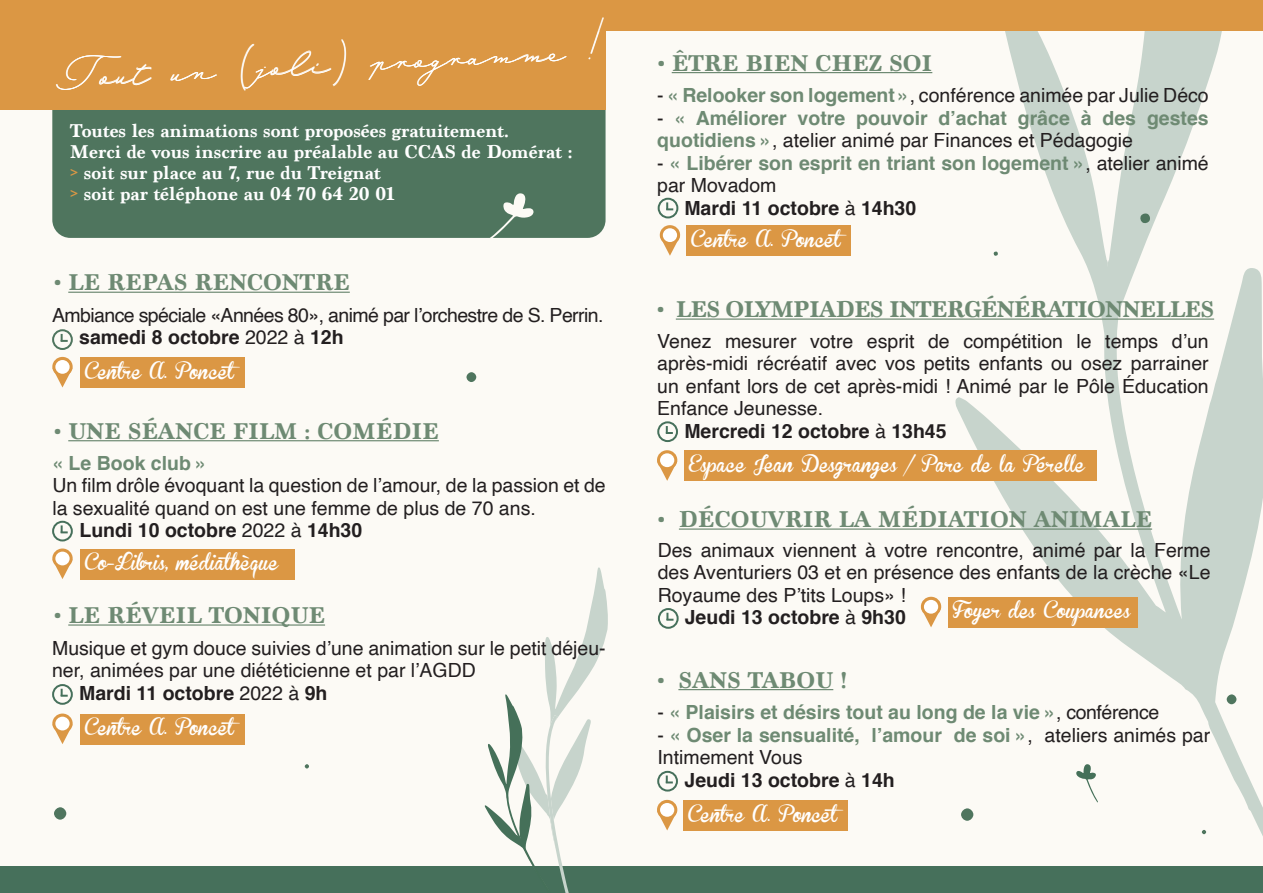
<style>
.page{position:relative;width:1263px;height:893px;background:#fcfaf5}
.page>*{position:absolute;margin:0;border:0;box-sizing:border-box;transform-origin:0 0}
.t1{font:33px "Mina";color:#fff}
.t2{font:700 24px "Marion";color:#6e8a73}
.t3{font:700 24px "Marion";letter-spacing:-.03em;color:#6e8a73}
.t4{font:19.5px/22.5px "Helvetica";color:#231f20}
.t5{font:700 19.5px/22.5px "Helvetica";color:#6e8a73}
.t6{font:700 19.5px "Marion";color:#fff}
.t7{font:700 19.5px "Helvetica";color:#231f20}
.t8{font:19.5px "Helvetica";letter-spacing:-.03em;color:#231f20}
.t9{font:16.65px "Brannboll Fet";color:#fff}
.s1{color:#db9744}
.s2{font-weight:400}
.s3{font-weight:700;color:#6e8a73}
.s4{font-weight:400;color:#231f20}
</style>
<div class="page">
<svg style="left:955px;top:31px;width:308px;height:805px"></svg>
<div style="left:52px;top:109px;width:553px;height:129px;background:#4f755e"></div>
<div style="left:0;top:0;width:605px;height:109px;background:#db9744"></div>
<hr style="left:68px;top:292px;width:282px;height:1px;background:#6e8a73">
<div style="left:52px;top:329px;width:21px;height:21px;border:2px solid #4f755e;border-radius:50%"></div>
<svg style="left:61px;top:334px;width:7px;height:8px"></svg>
<div style="left:80px;top:357px;width:165px;height:31px;background:#db9744"></div>
<hr style="left:68px;top:440px;width:371px;height:1px;background:#6e8a73">
<div style="left:52px;top:521px;width:21px;height:20px;border:2px solid #46705b;border-radius:50%"></div>
<svg style="left:61px;top:525px;width:7px;height:8px"></svg>
<div style="left:80px;top:548px;width:215px;height:31px;background:#db9744"></div>
<hr style="left:68px;top:624px;width:257px;height:2px;background:#6e8a73">
<div style="left:80px;top:714px;width:165px;height:31px;background:#db9744"></div>
<div style="left:52px;top:684px;width:21px;height:21px;border:2px solid #46705b;border-radius:50%"></div>
<svg style="left:61px;top:689px;width:7px;height:8px"></svg>
<hr style="left:672px;top:72px;width:260px;height:1px;background:#6e8a73">
<div style="left:658px;top:198px;width:20px;height:20px;border:2px solid #46705b;border-radius:50%"></div>
<svg style="left:666px;top:202px;width:7px;height:8px"></svg>
<div style="left:686px;top:225px;width:165px;height:31px;background:#db9744"></div>
<div style="left:592px;top:0;width:671px;height:31px;background:#db9744"></div>
<svg style="left:52px;top:369px;width:21px;height:18px"></svg>
<svg style="left:52px;top:357px;width:21px;height:19px"></svg>
<div style="left:55px;top:360px;width:15px;height:14px;background:#fff;border-radius:50%"></div>
<svg style="left:52px;top:561px;width:21px;height:18px"></svg>
<svg style="left:52px;top:548px;width:21px;height:20px"></svg>
<div style="left:55px;top:552px;width:15px;height:13px;background:#fff;border-radius:50%"></div>
<svg style="left:52px;top:726px;width:21px;height:18px"></svg>
<svg style="left:52px;top:713px;width:21px;height:20px"></svg>
<div style="left:55px;top:717px;width:15px;height:13px;background:#fff;border-radius:50%"></div>
<svg style="left:660px;top:238px;width:20px;height:18px"></svg>
<svg style="left:660px;top:225px;width:20px;height:20px"></svg>
<div style="left:663px;top:228px;width:14px;height:14px;background:#fff;border-radius:50%"></div>
<hr style="left:676px;top:318px;width:538px;height:2px;background:#6e8a73">
<div style="left:657px;top:421px;width:21px;height:21px;border:2px solid #46705b;border-radius:50%"></div>
<svg style="left:666px;top:426px;width:7px;height:8px"></svg>
<div style="left:684px;top:450px;width:413px;height:31px;background:#db9744"></div>
<svg style="left:657px;top:463px;width:20px;height:18px"></svg>
<svg style="left:657px;top:450px;width:20px;height:20px"></svg>
<div style="left:660px;top:453px;width:14px;height:14px;background:#fff;border-radius:50%"></div>
<hr style="left:679px;top:528px;width:473px;height:2px;background:#6e8a73">
<div style="left:658px;top:608px;width:21px;height:21px;border:2px solid #46705b;border-radius:50%"></div>
<svg style="left:666px;top:613px;width:7px;height:8px"></svg>
<div style="left:948px;top:597px;width:189px;height:31px;background:#db9744"></div>
<svg style="left:921px;top:609px;width:20px;height:18px"></svg>
<svg style="left:921px;top:597px;width:20px;height:19px"></svg>
<div style="left:924px;top:600px;width:14px;height:14px;background:#fff;border-radius:50%"></div>
<hr style="left:678px;top:689px;width:155px;height:1px;background:#6e8a73">
<div style="left:657px;top:771px;width:21px;height:21px;border:2px solid #46705b;border-radius:50%"></div>
<svg style="left:666px;top:775px;width:7px;height:8px"></svg>
<div style="left:683px;top:800px;width:165px;height:31px;background:#db9744"></div>
<svg style="left:657px;top:812px;width:20px;height:18px"></svg>
<svg style="left:657px;top:800px;width:20px;height:19px"></svg>
<div style="left:660px;top:803px;width:14px;height:14px;background:#fff;border-radius:50%"></div>
<div style="left:0;top:866px;width:1263px;height:27px;background:#46705b"></div>
<svg style="left:485px;top:567px;width:123px;height:326px"></svg>
<svg style="left:1076px;top:764px;width:22px;height:38px"></svg>
<svg style="left:993px;top:251px;width:5px;height:5px"></svg>
<div style="left:961px;top:808px;width:12px;height:13px;background:#4f755e;border-radius:50%"></div>
<svg style="left:1202px;top:830px;width:4px;height:4px"></svg>
<div style="left:1226px;top:694px;width:10px;height:10px;background:#4f755e;border-radius:50%"></div>
<svg style="left:1139px;top:213px;width:12px;height:11px"></svg>
<div style="left:54px;top:807px;width:12px;height:13px;background:#4f755e;border-radius:50%"></div>
<svg style="left:305px;top:764px;width:4px;height:4px"></svg>
<div style="left:466px;top:372px;width:10px;height:10px;background:#4f755e;border-radius:50%"></div>
<svg style="left:484px;top:193px;width:50px;height:45px"></svg>
<p class="t1" style="left:54px;top:55px;width:553px;rotate:-3deg">Tout un (jol i) programme !</p>
<p class="t6" style="left:70px;top:119px;width:440px">Toutes les animations sont proposées gratuitement.</p>
<p class="t6" style="left:70px;top:140px;width:504px">Merci de vous inscrire au préalable au CCAS de Domérat :</p>
<p class="t6" style="left:70px;top:161px;width:312px"><span class="s1">&gt;</span> soit sur place au 7, rue du Treignat</p>
<p class="t6" style="left:70px;top:182px;width:326px"><span class="s1">&gt;</span> soit par téléphone au 04 70 64 20 01</p>
<p class="t2" style="left:54px;top:268px;width:297px">• LE REPAS RENCONTRE</p>
<p class="t8" style="left:52px;top:300px;width:553px">Ambiance spéciale «Années 80», animé par l’orchestre de S. Perrin.</p>
<p class="t7" style="left:79px;top:322px;width:266px">samedi 8 octobre <span class="s2">2022 à</span> 12h</p>
<p class="t9" style="left:85px;top:362px;width:163px">Centre A. Poncet</p>
<p class="t2" style="left:54px;top:417px;width:386px">• UNE SÉANCE FILM : COMÉDIE</p>
<p class="t5" style="left:52px;top:452px;width:156px">« Le Book club »</p>
<p class="t4" style="left:52px;top:475px;width:555px">Un film drôle évoquant la question de l’amour, de la passion et de la sexualité quand on est une femme de plus de 70 ans.</p>
<p class="t7" style="left:79px;top:515px;width:284px">Lundi 10 octobre <span class="s2">2022 à</span> 14h30</p>
<p class="t9" style="left:85px;top:554px;width:195px">Co-Libris, médiathèque</p>
<p class="t2" style="left:54px;top:601px;width:272px">• LE RÉVEIL TONIQUE</p>
<p class="t4" style="left:52px;top:637px;width:555px">Musique et gym douce suivies d’une animation sur le petit déjeu&shy;ner, animées par une diététicienne et par l’AGDD</p>
<p class="t7" style="left:79px;top:677px;width:250px">Mardi 11 octobre <span class="s2">2022 à</span> 9h</p>
<p class="t9" style="left:85px;top:719px;width:163px">Centre A. Poncet</p>
<p class="t2" style="left:658px;top:49px;width:276px">• ÊTRE BIEN CHEZ SOI</p>
<p class="t4" style="left:657px;top:85px;width:553px">- <span class="s3">« Relooker son logement »</span>, conférence animée par Julie Déco</p>
<p class="t5" style="left:657px;top:107px;width:553px"><span class="s4">-</span> « Améliorer votre pouvoir d’achat grâce à des gestes quotidiens »<span class="s4">, atelier animé par Finances et Pédagogie</span></p>
<p class="t5" style="left:657px;top:152px;width:553px"><span class="s4">-</span> « Libérer son esprit en triant son logement »<span class="s4">, atelier animé par Movadom</span></p>
<p class="t7" style="left:684px;top:192px;width:233px">Mardi 11 octobre <span class="s2">à</span> 14h30</p>
<p class="t9" style="left:691px;top:230px;width:163px">Centre A. Poncet</p>
<p class="t3" style="left:657px;top:295px;width:559px">• LES OLYMPIADES INTERGÉNÉRATIONNELLES</p>
<p class="t4" style="left:657px;top:330px;width:553px;text-align:justify">Venez mesurer votre esprit de compétition le temps d’un après-midi récréatif avec vos petits enfants ou osez parrainer un enfant lors de cet après-midi ! Animé par le Pôle Éducation Enfance Jeunesse.</p>
<p class="t7" style="left:684px;top:415px;width:264px">Mercredi 12 octobre <span class="s2">à</span> 13h45</p>
<p class="t9" style="left:689px;top:455px;width:398px">Espace Jean Desgranges / Parc de la Pérelle</p>
<p class="t2" style="left:658px;top:505px;width:496px">• DÉCOUVRIR LA MÉDIATION ANIMALE</p>
<p class="t4" style="left:658px;top:539px;width:554px;text-align:justify">Des animaux viennent à votre rencontre, animé par la Ferme des Aventuriers 03 et en présence des enfants de la crèche «Le Royaume des P’tits Loups» !</p>
<p class="t7" style="left:685px;top:602px;width:223px">Jeudi 13 octobre <span class="s2">à</span> 9h30</p>
<p class="t9" style="left:953px;top:602px;width:179px">Foyer des Coupances</p>
<p class="t2" style="left:657px;top:666px;width:192px">• SANS TABOU !</p>
<p class="t5" style="left:657px;top:701px;width:503px"><span class="s4">-</span> « Plaisirs et désirs tout au long de la vie »<span class="s4">, conférence</span></p>
<p class="t4" style="left:657px;top:724px;width:554px">- <span class="s3">« Oser la sensualité, l’amour de soi »</span>, ateliers animés par<br>Intimement Vous</p>
<p class="t7" style="left:684px;top:764px;width:212px">Jeudi 13 octobre <span class="s2">à</span> 14h</p>
<p class="t9" style="left:688px;top:805px;width:163px">Centre A. Poncet</p>
</div>
